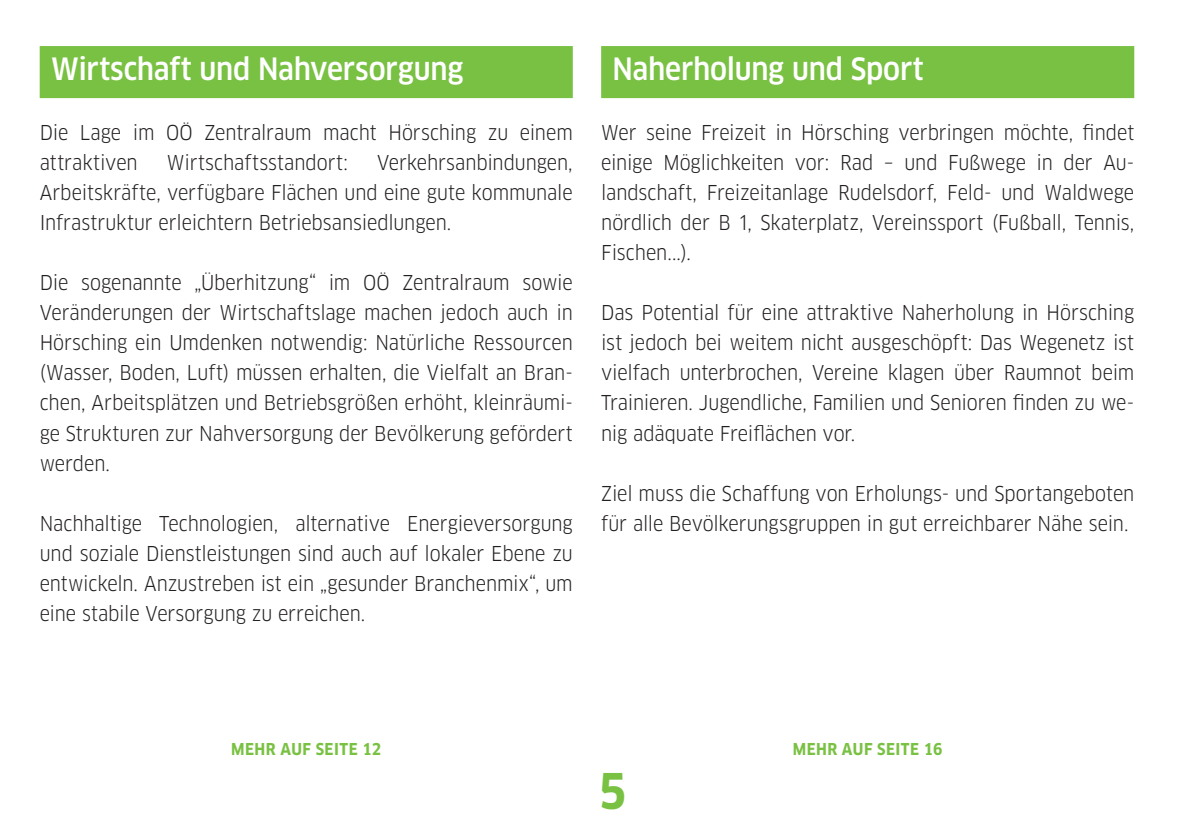
<style>
.page{position:relative;width:1191px;height:840px;background:#fff}
.page>*{position:absolute;margin:0;border:0;box-sizing:border-box;transform-origin:0 0}
.t1{font:700 48px "Clan Narrow";color:#79c142}
.t2{font:500 30px "Clan Narrow LF";letter-spacing:-.005em;color:#fff}
.t3{font:20px/30px "Clan Narrow LF";letter-spacing:-.005em;color:#231f20;text-align:justify}
.t4{font:700 16px "Clan Narrow";letter-spacing:.03em;color:#79c142}
</style>
<div class="page">
<div style="left:40px;top:46px;width:533px;height:52px;background:#79c142"></div>
<div style="left:601px;top:46px;width:533px;height:52px;background:#79c142"></div>
<h2 class="t2" style="left:51px;top:50px;width:414px">Wirtschaft und Nahversorgung</h2>
<p class="t3" style="left:40px;top:118px;width:534px">Die Lage im OÖ Zentralraum macht Hörsching zu einem attraktiven</p>
<p class="t3" style="left:40px;top:148px;width:534px;text-indent:337px">Verkehrsanbindungen, Arbeitskräfte, verfügbare Flächen und eine gute kommunale Infrastruktur erleichtern Betriebsansiedlungen.</p>
<p class="t3" style="left:40px;top:268px;width:534px">Die sogenannte „Überhitzung“ im OÖ Zentralraum sowie Veränderungen der Wirtschaftslage machen jedoch auch in Hörsching ein Umdenken notwendig: Natürliche Ressourcen (Wasser, Boden, Luft) müssen erhalten, die Vielfalt an Bran&shy;chen, Arbeitsplätzen und Betriebsgrößen erhöht, kleinräumi&shy;ge Strukturen zur Nahversorgung der Bevölkerung gefördert werden.</p>
<p class="t3" style="left:167px;top:148px;width:183px">Wirtschaftsstandort:</p>
<p class="t3" style="left:40px;top:508px;width:534px">Nachhaltige Technologien, alternative Energieversorgung und soziale Dienstleistungen sind auch auf lokaler Ebene zu entwickeln. Anzustreben ist ein „gesunder Branchenmix“, um eine stabile Versorgung zu erreichen.</p>
<h2 class="t2" style="left:612px;top:50px;width:313px">Naherholung und Sport</h2>
<p class="t3" style="left:601px;top:118px;width:534px">Wer seine Freizeit in Hörsching verbringen möchte, findet einige Möglichkeiten vor: Rad – und Fußwege in der Au&shy;landschaft, Freizeitanlage Rudelsdorf, Feld- und Waldwege nördlich der B 1, Skaterplatz, Vereinssport (Fußball, Tennis, Fischen...).</p>
<p class="t3" style="left:601px;top:298px;width:534px">Das Potential für eine attraktive Naherholung in Hörsching ist jedoch bei weitem nicht ausgeschöpft: Das Wegenetz ist vielfach unterbrochen, Vereine klagen über Raumnot beim Trainieren. Jugendliche, Familien und Senioren finden zu we&shy;nig adäquate Freiflächen vor.</p>
<p class="t3" style="left:601px;top:478px;width:534px">Ziel muss die Schaffung von Erholungs- und Sportangeboten für alle Bevölkerungsgruppen in gut erreichbarer Nähe sein.</p>
<p class="t4" style="left:231px;top:738px;width:151px">MEHR AUF SEITE 12</p>
<p class="t4" style="left:792px;top:738px;width:151px">MEHR AUF SEITE 16</p>
<h1 class="t1" style="left:598px;top:761px;width:30px">5</h1>
</div>
